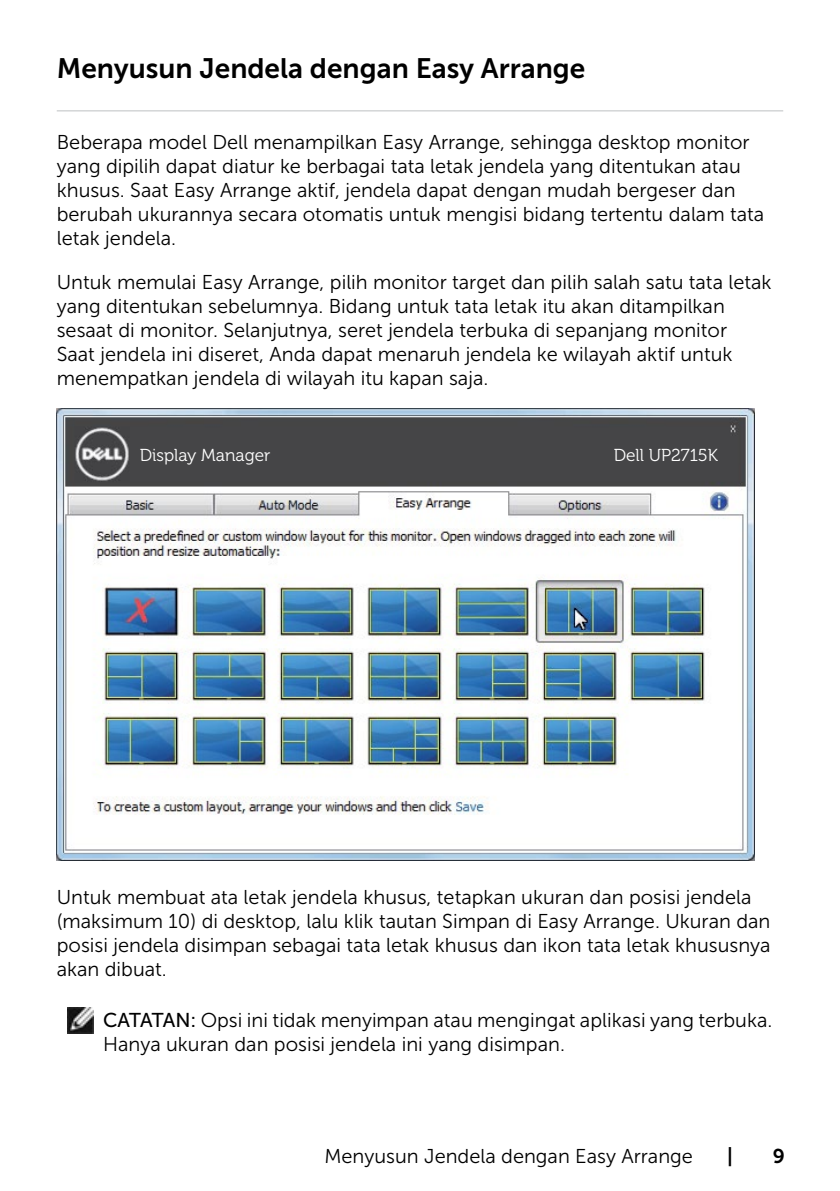
<style>
.page{position:relative;width:840px;height:1191px;background:#fff}
.page>*{position:absolute;margin:0;border:0;box-sizing:border-box;transform-origin:0 0}
.Head1{font:28px "Museo Sans For Dell 700";color:#000}
.內文{font:20px/24px "Museo Sans For Dell 300";color:#000}
.t1{font:20px "Museo Sans For Dell 700";color:#000}
.t2{font:17.2px "Museo For Dell 300";color:#fff}
.s1{font-family:"Museo Sans For Dell 500"}
</style>
<div class="page">
<hr style="left:57px;top:110px;width:725px;height:1px;background:#bec0c2">
<img style="left:57px;top:409px;width:697px;height:451px">
<img style="left:67px;top:1007px;width:26px;height:26px">
<p class="Head1" style="left:57px;top:52px;width:529px">Menyusun Jendela dengan Easy Arrange</p>
<p class="內文" style="left:57px;top:130px;width:708px">Beberapa model Dell menampilkan Easy Arrange, sehingga desktop monitor yang dipilih dapat diatur ke berbagai tata letak jendela yang ditentukan atau khusus. Saat Easy Arrange aktif, jendela dapat dengan mudah bergeser dan berubah ukurannya secara otomatis untuk mengisi bidang tertentu dalam tata letak jendela.</p>
<p class="內文" style="left:57px;top:270px;width:716px">Untuk memulai Easy Arrange, pilih monitor target dan pilih salah satu tata letak yang ditentukan sebelumnya. Bidang untuk tata letak itu akan ditampilkan sesaat di monitor. Selanjutnya, seret jendela terbuka di sepanjang monitor<br>Saat jendela ini diseret, Anda dapat menaruh jendela ke wilayah aktif untuk menempatkan jendela di wilayah itu kapan saja.</p>
<p class="t2" style="left:140px;top:446px;width:132px">Display Manager</p>
<p class="t2" style="left:613px;top:446px;width:105px">Dell UP2715K</p>
<p class="內文" style="left:57px;top:885px;width:715px">Untuk membuat ata letak jendela khusus, tetapkan ukuran dan posisi jendela (maksimum 10) di desktop, lalu klik tautan Simpan di Easy Arrange. Ukuran dan posisi jendela disimpan sebagai tata letak khusus dan ikon tata letak khususnya akan dibuat.</p>
<p class="內文" style="left:103px;top:1008px;width:670px"><span class="s1">CATATAN:</span> Opsi ini tidak menyimpan atau mengingat aplikasi yang terbuka.<br>Hanya ukuran dan posisi jendela ini yang disimpan.</p>
<p class="內文" style="left:324px;top:1143px;width:370px">Menyusun Jendela dengan Easy Arrange</p>
<p class="t1" style="left:726px;top:1144px;width:7px">|</p>
<p class="t1" style="left:772px;top:1144px;width:14px">9</p>
</div>
